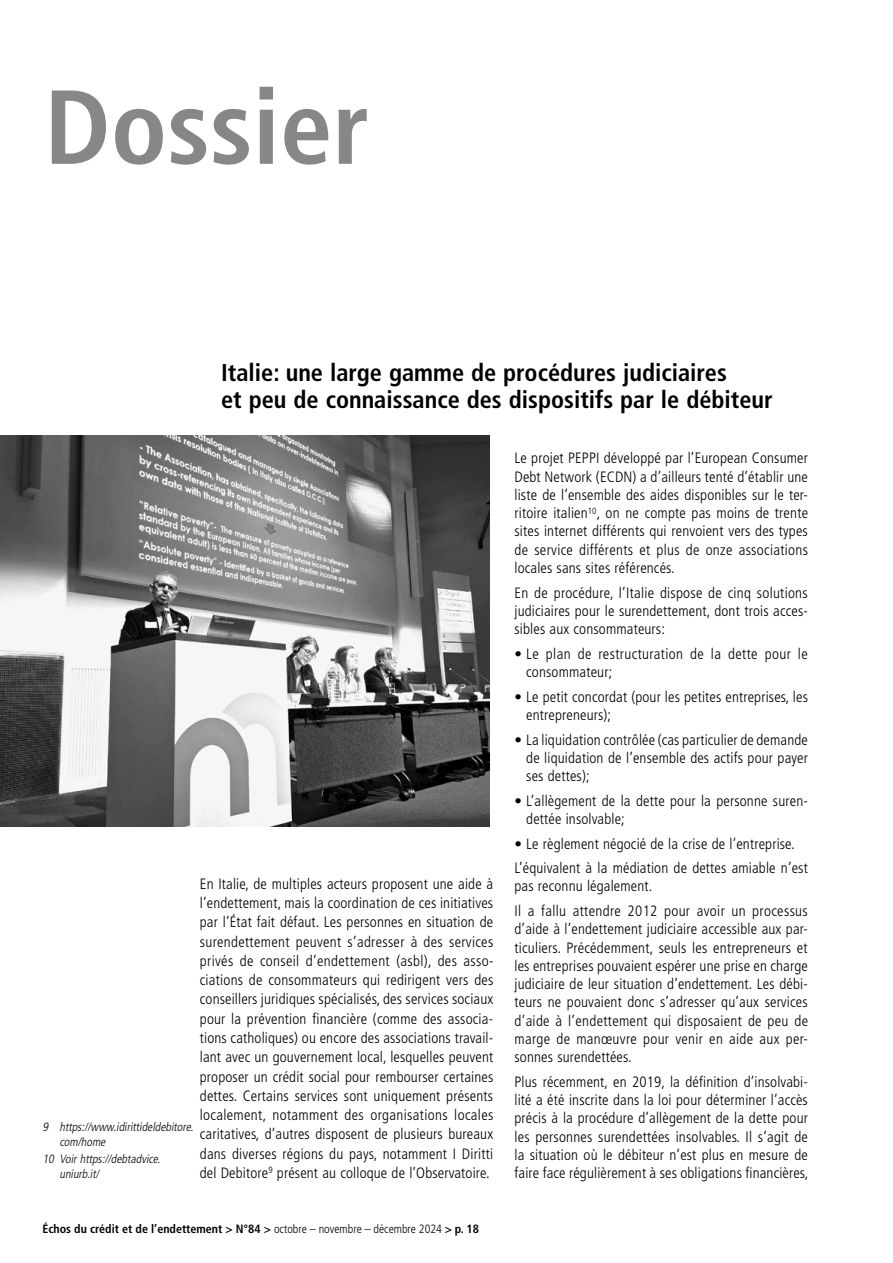
<style>
.page{position:relative;width:893px;height:1263px;background:#fff}
.page>*{position:absolute;margin:0;border:0;box-sizing:border-box;transform-origin:0 0}
.t1{font:700 condensed 105px "Frutiger LT Std";color:#878787}
.t2{font:700 condensed 24.3px/27px "Frutiger LT Std";color:#000}
.t3{font:300 condensed 15px/18.3px "Frutiger LT Std";letter-spacing:.01em;color:#000;text-align:justify}
.t4{font:italic 300 condensed 12px/15px "Frutiger LT Std";color:#000}
.t5{font:700 condensed 12px "Frutiger LT Std";color:#000}
.s1{font-weight:300}
</style>
<div class="page">
<img style="left:0;top:435px;width:489px;height:391px">
<h1 class="t1" style="left:45px;top:65px;width:326px">Dossier</h1>
<h2 class="t2" style="left:221px;top:359px;width:553px">Italie: une large gamme de procédures judiciaires<br>et peu de connaissance des dispositifs par le débiteur</h2>
<p class="t3" style="left:200px;top:874px;width:295px;line-height:19.2px">En Italie, de multiples acteurs proposent une aide à l’endettement, mais la coordination de ces initiatives par l’État fait défaut. Les personnes en situation de surendettement peuvent s’adresser à des services privés de conseil d’endettement (asbl), des asso&shy;ciations de consommateurs qui redirigent vers des conseillers juridiques spécialisés, des services sociaux pour la prévention financière (comme des associa&shy;tions catholiques) ou encore des associations travail&shy;lant avec un gouvernement local, lesquelles peuvent proposer un crédit social pour rembourser certaines dettes. Certains services sont uniquement présents localement, notamment des organisations locales caritatives, d’autres disposent de plusieurs bureaux dans diverses régions du pays, notamment I Diritti del Debitore<sup>9</sup> présent au colloque de l’Observatoire.</p>
<p class="t4" style="left:60px;top:1119px;width:138px;text-indent:-17px">9 https://www.idirittideldebitore. com/home</p>
<p class="t4" style="left:60px;top:1151px;width:105px;text-indent:-17px">10 Voirhttps://debtadvice. uniurb.it/</p>
<p class="t5" style="left:43px;top:1222px;width:438px">Échos du crédit et de l’endettement &gt; N°84 &gt; <span class="s1">octobre – novembre – décembre 2024</span> &gt; p. 18</p>
<p class="t3" style="left:514px;top:449px;width:295px">Le projet PEPPI développé par l’European Consumer Debt Network (ECDN) a d’ailleurs tenté d’établir une liste de l’ensemble des aides disponibles sur le ter&shy;ritoire italien<sup>10</sup>, on ne compte pas moins de trente sites internet différents qui renvoient vers des types de service différents et plus de onze associations locales sans sites référencés.</p>
<p class="t3" style="left:514px;top:583px;width:295px">En de procédure, l’Italie dispose de cinq solutions judiciaires pour le surendettement, dont trois acces&shy;sibles aux consommateurs:</p>
<p class="t3" style="left:526px;top:645px;width:283px;text-indent:-12px">• Le plan de restructuration de la dette pour le consommateur;</p>
<p class="t3" style="left:526px;top:687px;width:283px;text-indent:-12px">• Le petit concordat (pour les petites entreprises, les entrepreneurs);</p>
<p class="t3" style="left:526px;top:730px;width:283px;text-indent:-12px">• La liquidation contrôlée (cas particulier de demande de liquidation de l’ensemble des actifs pour payer ses dettes);</p>
<p class="t3" style="left:526px;top:791px;width:283px;text-indent:-12px">• L’allègement de la dette pour la personne suren&shy;dettée insolvable;</p>
<p class="t3" style="left:514px;top:831px;width:295px;line-height:24.6px">• Le règlement négocié de la crise de l’entreprise.<br>L’équivalent à la médiation de dettes amiable n’est</p>
<p class="t3" style="left:514px;top:874px;width:295px;line-height:24.6px">pas reconnu légalement.<br>Il a fallu attendre 2012 pour avoir un processus</p>
<p class="t3" style="left:514px;top:920px;width:295px">d’aide à l’endettement judiciaire accessible aux par&shy;ticuliers. Précédemment, seuls les entrepreneurs et les entreprises pouvaient espérer une prise en charge judiciaire de leur situation d’endettement. Les débi&shy;teurs ne pouvaient donc s’adresser qu’aux services d’aide à l’endettement qui disposaient de peu de marge de manœuvre pour venir en aide aux per&shy;sonnes surendettées.</p>
<p class="t3" style="left:514px;top:1073px;width:295px">Plus récemment, en 2019, la définition d’insolvabi&shy;lité a été inscrite dans la loi pour déterminer l’accès précis à la procédure d’allègement de la dette pour les personnes surendettées insolvables. Il s’agit de la situation où le débiteur n’est plus en mesure de faire face régulièrement à ses obligations financières,</p>
</div>
